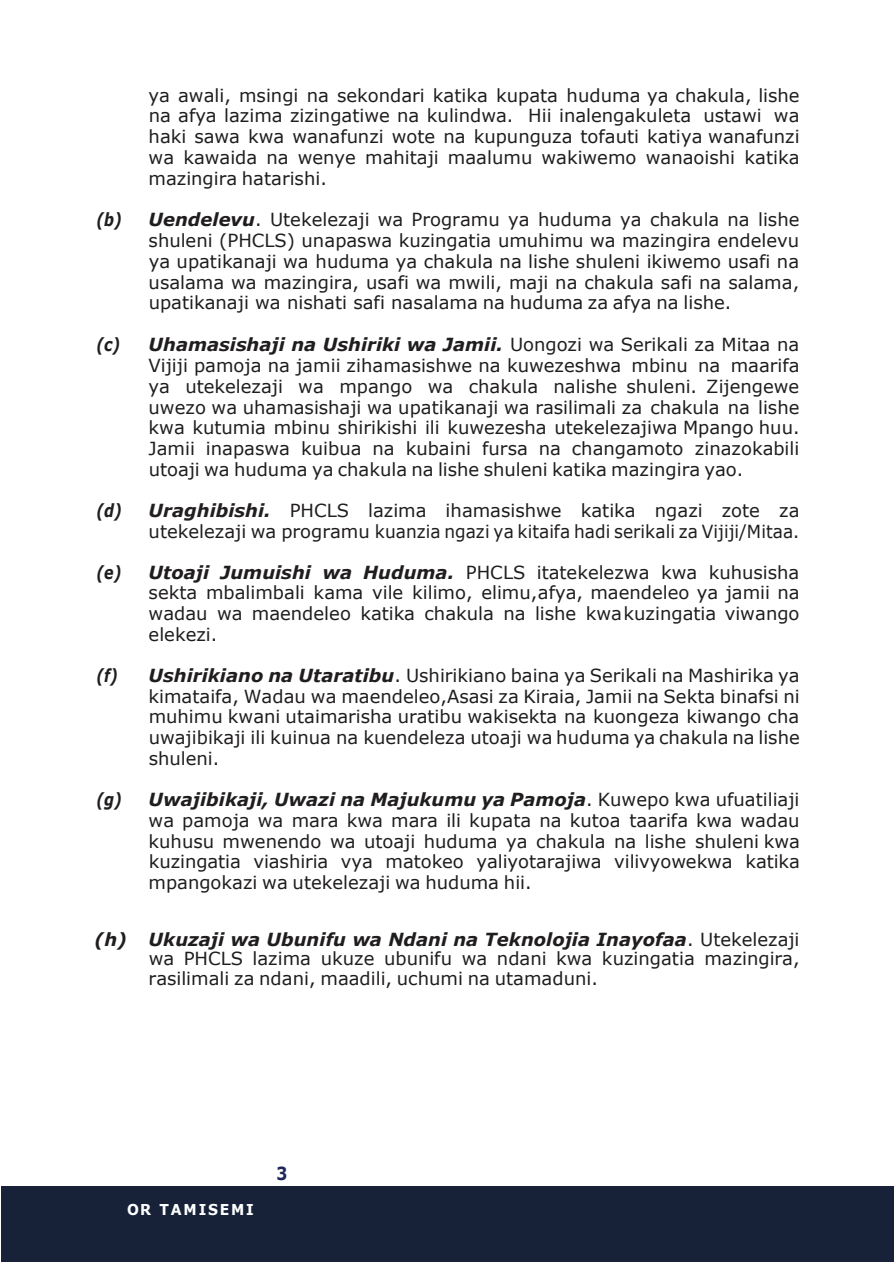
<style>
.page{position:relative;width:894px;height:1264px;background:#fff}
.page>*{position:absolute;margin:0;border:0;box-sizing:border-box;transform-origin:0 0}
.t1{font:18px/20.9px "Verdana";color:#201d1e;text-align:justify}
.t2{font:700 18px "Verdana";color:#1f275a;scale:.86 1}
.t3{font:700 15px "Verdana";letter-spacing:.125em;color:#fff;scale:.94 1}
.s1{font-weight:700;font-style:italic}
.s2{font-weight:700;font-style:italic;color:#231f20}
</style>
<div class="page">
<div style="left:1px;top:1185px;width:892px;height:76px;background:#172238"></div>
<p class="t1" style="left:149px;top:84px;width:652px">ya awali, msingi na sekondari katika kupata huduma ya chakula, lishe na afya lazima zizingatiwe na kulindwa. Hii inalengakuleta ustawi wa haki sawa kwa wanafunzi wote na kupunguza tofauti katiya wanafunzi wa kawaida na wenye mahitaji maalumu wakiwemo wanaoishi katika mazingira hatarishi.</p>
<p class="t1" style="left:149px;top:209px;width:652px;text-indent:-52px"><span class="s1">(b) Uendelevu</span>. Utekelezaji wa Programu ya huduma ya chakula na lishe shuleni (PHCLS) unapaswa kuzingatia umuhimu wa mazingira endelevu ya upatikanaji wa huduma ya chakula na lishe shuleni ikiwemo usafi na usalama wa mazingira, usafi wa mwili, maji na chakula safi na salama, upatikanaji wa nishati safi nasalama na huduma za afya na lishe.</p>
<p class="t1" style="left:148px;top:334px;width:652px;text-indent:-52px"><span class="s1">(c) Uhamasishaji na Ushiriki wa Jamii.</span> Uongozi wa Serikali za Mitaa na Vijiji pamoja na jamii zihamasishwe na kuwezeshwa mbinu na maarifa ya utekelezaji wa mpango wa chakula nalishe shuleni. Zijengewe uwezo wa uhamasishaji wa upatikanaji wa rasilimali za chakula na lishe kwa kutumia mbinu shirikishi ili kuwezesha utekelezajiwa Mpango huu.<br>Jamii inapaswa kuibua na kubaini fursa na changamoto zinazokabili utoaji wa huduma ya chakula na lishe shuleni katika mazingira yao.</p>
<p class="t1" style="left:96px;top:499px;width:704px;text-align:right"><span class="s1">(d)</span> <span class="s2">Uraghibishi.</span> PHCLS lazima ihamasishwe katika ngazi zote za utekelezaji wa programu kuanzia ngazi ya kitaifa hadi serikali za Vijiji/Mitaa.</p>
<p class="t1" style="left:149px;top:561px;width:652px;text-indent:-52px"><span class="s1">(e) Utoaji Jumuishi wa Huduma.</span> PHCLS itatekelezwa kwa kuhusisha sekta mbalimbali kama vile kilimo, elimu,afya, maendeleo ya jamii na wadau wa maendeleo katika chakula na lishe kwakuzingatia viwango elekezi.</p>
<p class="t1" style="left:149px;top:664px;width:652px;text-indent:-52px"><span class="s1">(f) Ushirikiano na Utaratibu</span>. Ushirikiano baina ya Serikali na Mashirika ya kimataifa, Wadau wa maendeleo,Asasi za Kiraia, Jamii na Sekta binafsi ni muhimu kwani utaimarisha uratibu wakisekta na kuongeza kiwango cha uwajibikaji ili kuinua na kuendeleza utoaji wa huduma ya chakula na lishe shuleni.</p>
<p class="t1" style="left:149px;top:788px;width:652px;text-indent:-52px"><span class="s1">(g) Uwajibikaji, Uwazi na Majukumu ya Pamoja</span>. Kuwepo kwa ufuatiliaji wa pamoja wa mara kwa mara ili kupata na kutoa taarifa kwa wadau kuhusu mwenendo wa utoaji huduma ya chakula na lishe shuleni kwa kuzingatia viashiria vya matokeo yaliyotarajiwa vilivyowekwa katika mpangokazi wa utekelezaji wa huduma hii.</p>
<p class="t1" style="left:149px;top:929px;width:652px;line-height:19.5px;text-indent:-54px"><span class="s1">(h) Ukuzaji wa Ubunifu wa Ndani na Teknolojia Inayofaa</span>. Utekelezaji wa PHCLS lazima ukuze ubunifu wa ndani kwa kuzingatia mazingira, rasilimali za ndani, maadili, uchumi na utamaduni.</p>
<p class="t3" style="left:127px;top:1198px;width:136px">OR TAMISEMI</p>
<p class="t2" style="left:276px;top:1160px;width:14px">3</p>
</div>
